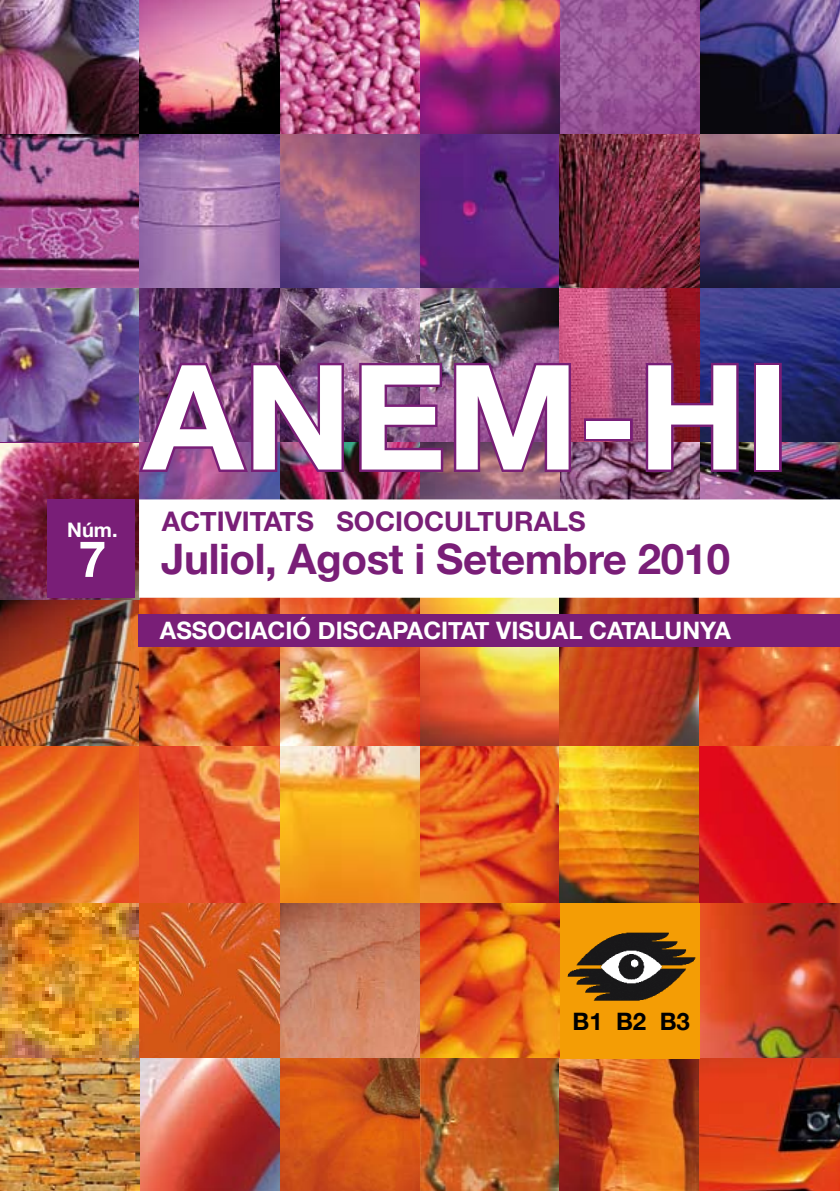
<style>
.page{position:relative;width:840px;height:1191px;background:#fff}
.page>*{position:absolute;margin:0;border:0;box-sizing:border-box;transform-origin:0 0}
.t1{font:700 145.8px "Helvetica Neue";color:#fff}
.t2{font:700 50px "Helvetica Neue";color:#fff}
.t3{font:700 42px "Helvetica Neue";letter-spacing:-.01em;color:#791e77}
.t4{font:700 27px "Helvetica Neue";color:#791e77}
.t5{font:700 24px "Helvetica Neue";color:#fff}
.t6{font:700 24px "Helvetica Neue";color:#000}
.t7{font:700 20px "Helvetica Neue";color:#fff}
</style>
<div class="page">
<img style="left:0;top:598px;width:839px;height:305px">
<img style="left:0;top:903px;width:559px;height:155px">
<img style="left:699px;top:903px;width:140px;height:155px">
<img style="left:0;top:1058px;width:839px;height:133px">
<img style="left:0;top:0;width:839px;height:134px">
<img style="left:0;top:288px;width:140px;height:311px">
<img style="left:139px;top:442px;width:700px;height:57px">
<img style="left:0;top:134px;width:699px;height:154px">
<img style="left:699px;top:134px;width:140px;height:308px">
<img style="left:139px;top:288px;width:560px;height:154px">
<div style="left:138px;top:614px;width:701px;height:32px;background:#791e77"></div>
<svg style="left:139px;top:499px;width:700px;height:99px"></svg>
<div style="left:559px;top:903px;width:140px;height:155px;background:#f49d05"></div>
<img style="left:567px;top:932px;width:129px;height:69px">
<img style="left:135px;top:358px;width:211px;height:116px">
<img style="left:356px;top:360px;width:89px;height:114px">
<img style="left:451px;top:359px;width:122px;height:115px">
<div style="left:583px;top:418px;width:49px;height:23px;border:5px solid #791e77"></div>
<img style="left:643px;top:360px;width:97px;height:114px">
<div style="left:753px;top:363px;width:28px;height:109px;border:5px solid #791e77"></div>
<div style="left:48px;top:499px;width:87px;height:98px;background:#791e77"></div>
<p class="t7" style="left:67px;top:517px;width:52px">Núm.</p>
<h2 class="t2" style="left:78px;top:528px;width:29px">7</h2>
<h1 class="t1" style="left:143px;top:327px;width:647px">ANEM-HI</h1>
<p class="t4" style="left:162px;top:505px;width:425px">ACTIVITATS SOCIOCULTURALS</p>
<h3 class="t3" style="left:161px;top:533px;width:570px">Juliol, Agost i Setembre 2010</h3>
<p class="t5" style="left:160px;top:615px;width:572px">ASSOCIACIÓ DISCAPACITAT VISUAL CATALUNYA</p>
<p class="t6" style="left:572px;top:1006px;width:119px">B1 B2 B3</p>
</div>
